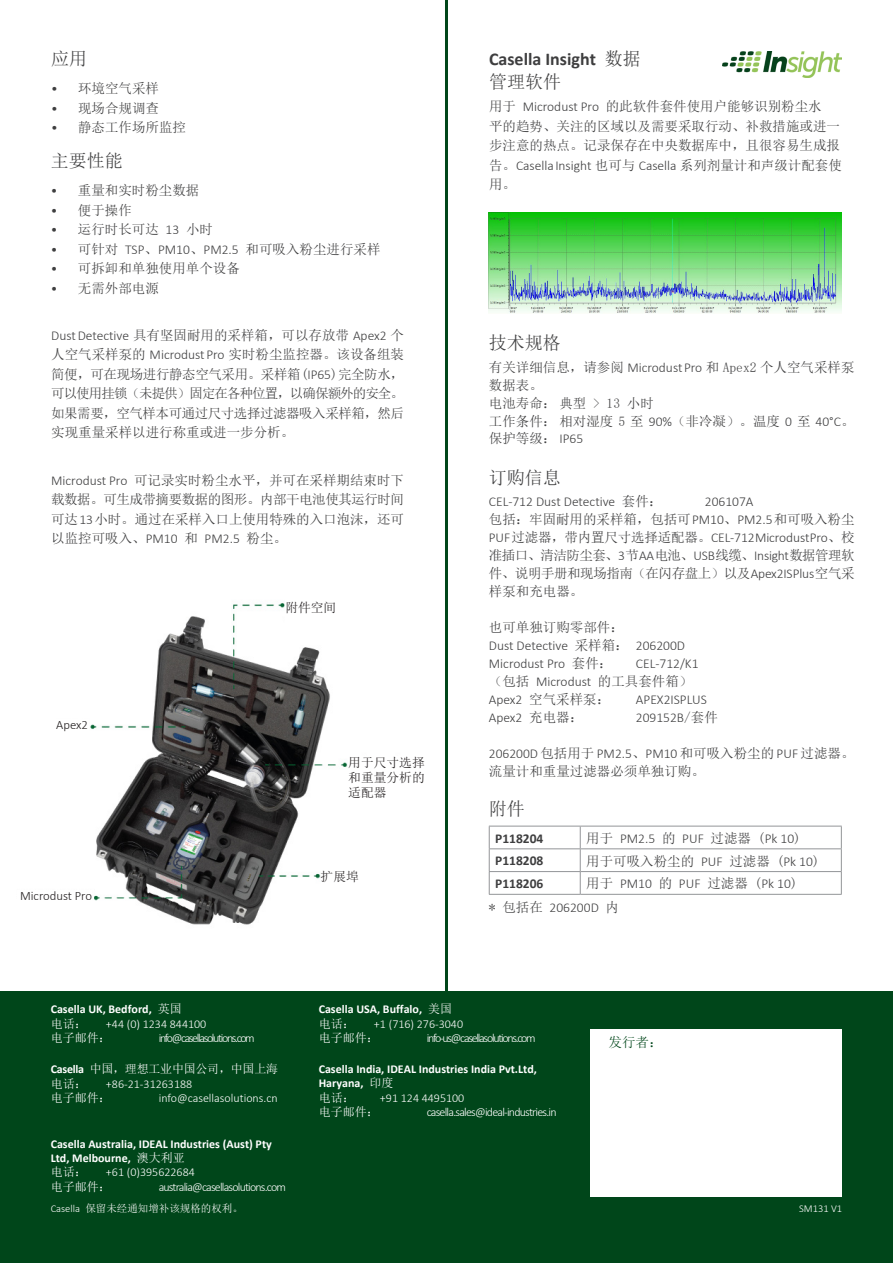
<style>
.page{position:relative;width:893px;height:1263px;background:#fff}
.page>*{position:absolute;margin:0;border:0;box-sizing:border-box;transform-origin:0 0}
.t1{font:18px "Sim Sun";color:#3e3e3f}
.t2{font:700 18px "Calibri";color:#3e3e3f}
.t3{font:13.5px/19.5px "Sim Sun";color:#3e3e3f;text-align:justify}
.t4{font:300 13.5px/18px "Calibri";color:#3e3e3f}
.t5{font:700 13.5px "Calibri";color:#3e3e3f}
.t6{font:13.5px "Sim Sun";color:#00461a}
.t7{font:12.75px/15.3px "Sim Sun";color:#231f20;text-align:justify}
.t8{font:300 12.75px "Calibri";color:#231f20}
.t9{font:700 12px/14.4px "Calibri";color:#fff}
.t10{font:300 12px "Calibri";color:#fff}
.t11{font:300 12px "Calibri";letter-spacing:-.065em;color:#fff}
.t12{font:12px "Sim Sun";color:#fff}
.t13{font:300 12px "Calibri";letter-spacing:-.105em;color:#fff}
.t14{font:12px/14.4px "Sim Sun";letter-spacing:-.02em;color:#fff}
.t15{font:300 12px "Calibri";letter-spacing:-.11em;color:#fff}
.t16{font:10.5px "Sim Sun";color:#fff}
.t17{font:300 10.5px "Calibri";color:#fff}
.s1{font-family:"Calibri";font-weight:300}
.s2{font-family:"Sim Sun";font-weight:400}
.s3{font-family:"Calibri";font-weight:700}
</style>
<div class="page">
<img style="left:90px;top:603px;width:258px;height:322px">
<hr style="left:445px;top:0;width:3px;height:1004px;background:#00461a">
<div style="left:0;top:992px;width:893px;height:271px;background:#00461a"></div>
<div style="left:591px;top:1029px;width:251px;height:168px;background:#fff"></div>
<hr style="left:489px;top:826px;width:91px;height:1px;background:#939598">
<hr style="left:580px;top:826px;width:262px;height:1px;background:#939598">
<hr style="left:489px;top:848px;width:91px;height:1px;background:#939598">
<hr style="left:580px;top:848px;width:262px;height:1px;background:#939598">
<hr style="left:489px;top:871px;width:91px;height:1px;background:#939598">
<svg style="left:489px;top:826px;width:1px;height:68px"></svg>
<hr style="left:580px;top:871px;width:262px;height:1px;background:#939598">
<svg style="left:580px;top:826px;width:1px;height:68px"></svg>
<svg style="left:841px;top:826px;width:1px;height:68px"></svg>
<hr style="left:489px;top:894px;width:91px;height:1px;background:#939598">
<hr style="left:580px;top:894px;width:262px;height:1px;background:#939598">
<img style="left:489px;top:212px;width:353px;height:102px">
<img style="left:723px;top:51px;width:119px;height:26px">
<div style="left:285px;top:591px;width:66px;height:32px;background:#fff"></div>
<div style="left:321px;top:862px;width:111px;height:28px;background:#fff"></div>
<div style="left:18px;top:890px;width:74px;height:28px;background:#fff"></div>
<h1 class="t1" style="left:51px;top:50px;width:37px">应用</h1>
<p class="t3" style="left:51px;top:79px;width:109px"><span class="s1">•</span> 环境空气采样</p>
<p class="t3" style="left:51px;top:98px;width:109px"><span class="s1">•</span> 现场合规调查</p>
<p class="t3" style="left:51px;top:118px;width:136px"><span class="s1">•</span> 静态工作场所监控</p>
<h1 class="t1" style="left:51px;top:152px;width:73px">主要性能</h1>
<p class="t3" style="left:51px;top:181px;width:150px"><span class="s1">•</span> 重量和实时粉尘数据</p>
<p class="t3" style="left:51px;top:200px;width:82px"><span class="s1">•</span> 便于操作</p>
<p class="t3" style="left:51px;top:220px;width:164px"><span class="s1">•</span> 运行时长可达 <span class="s1">13</span> 小时</p>
<p class="t3" style="left:51px;top:239px;width:331px"><span class="s1">•</span> 可针对 <span class="s1">TSP</span>、<span class="s1">PM10</span>、<span class="s1">PM2.5</span> 和可吸入粉尘进行采样</p>
<p class="t3" style="left:51px;top:259px;width:190px"><span class="s1">•</span> 可拆卸和单独使用单个设备</p>
<p class="t3" style="left:51px;top:278px;width:109px"><span class="s1">•</span> 无需外部电源</p>
<p class="t4" style="left:51px;top:326px;width:354px">Dust Detective <span class="s2">具有坚固耐用的采样箱，可以存放带</span> Apex2 <span class="s2">个</span></p>
<p class="t3" style="left:51px;top:345px;width:354px">人空气采样泵的 <span class="s1">Microdust Pro</span> 实时粉尘监控器。该设备组装简便，可在现场进行静态空气采用。采样箱 (<span class="s1">IP65</span>) 完全防水，可以使用挂锁（未提供）固定在各种位置，以确保额外的安全。如果需要，空气样本可通过尺寸选择过滤器吸入采样箱，然后实现重量采样以进行称重或进一步分析。</p>
<p class="t3" style="left:51px;top:470px;width:354px"><span class="s1">Microdust Pro</span> 可记录实时粉尘水平，并可在采样期结束时下载数据。可生成带摘要数据的图形。内部干电池使其运行时间可达 <span class="s1">13</span> 小时。通过在采样入口上使用特殊的入口泡沫，还可以监控可吸入、<span class="s1">PM10</span> 和 <span class="s1">PM2.5</span> 粉尘。</p>
<p class="t8" style="left:56px;top:717px;width:33px">Apex2</p>
<p class="t8" style="left:20px;top:888px;width:74px">Microdust Pro</p>
<p class="t7" style="left:285px;top:600px;width:52px">附件空间</p>
<p class="t7" style="left:348px;top:755px;width:78px">用于尺寸选择和重量分析的适配器</p>
<p class="t7" style="left:321px;top:869px;width:40px">扩展埠</p>
<h1 class="t2" style="left:489px;top:47px;width:153px">Casella Insight <span class="s2">数据</span></h1>
<h1 class="t1" style="left:489px;top:72px;width:73px">管理软件</h1>
<p class="t3" style="left:489px;top:97px;width:352px;text-align:left">用于 <span class="s1">Microdust Pro</span> 的此软件套件使用户能够识别粉尘水<br>平的趋势、关注的区域以及需要采取行动、补救措施或进一步注意的热点。记录保存在中央数据库中，且很容易生成报</p>
<p class="t4" style="left:489px;top:156px;width:354px"><span class="s2">告。</span>Casella Insight <span class="s2">也可与</span> Casella <span class="s2">系列剂量计和声级计配套使</span></p>
<p class="t3" style="left:489px;top:175px;width:28px">用。</p>
<h1 class="t1" style="left:489px;top:334px;width:73px">技术规格</h1>
<p class="t3" style="left:489px;top:358px;width:367px;line-height:18px;text-align:left">有关详细信息，请参阅 <span class="s1">Microdust Pro</span> 和 Apex2 个人空气采样泵数据表。<br>电池寿命：典型 &gt; 13 小时<br>工作条件：相对湿度 5 至 <span class="s1">90%</span>（非冷凝）。温度 <span class="s1">0</span> 至 <span class="s1">40°C</span>。保护等级： <span class="s1">IP65</span></p>
<h1 class="t1" style="left:489px;top:468px;width:73px">订购信息</h1>
<p class="t4" style="left:489px;top:492px;width:175px">CEL-712 Dust Detective <span class="s2">套件：</span></p>
<p class="t4" style="left:705px;top:492px;width:50px">206107A</p>
<p class="t3" style="left:489px;top:509px;width:367px">包括：牢固耐用的采样箱，包括可 <span class="s1">PM10</span>、<span class="s1">PM2.5</span> 和可吸入粉尘</p>
<p class="t4" style="left:489px;top:528px;width:367px">PUF <span class="s2">过滤器，带内置尺寸选择适配器。</span>CEL-712 Microdust Pro<span class="s2">、校</span></p>
<p class="t3" style="left:489px;top:546px;width:367px;line-height:18px">准插口、清洁防尘套、<span class="s1">3</span> 节 <span class="s1">AA</span> 电池、<span class="s1">USB</span> 线缆、<span class="s1">Insight</span> 数据管理软件、说明手册和现场指南（在闪存盘上）以及 <span class="s1">Apex2IS Plus</span> 空气采样泵和充电器。</p>
<p class="t3" style="left:489px;top:617px;width:136px">也可单独订购零部件：</p>
<p class="t4" style="left:489px;top:636px;width:198px">Dust Detective <span class="s2">采样箱：</span> 206200D<br>Microdust Pro <span class="s2">套件：</span></p>
<p class="t4" style="left:636px;top:654px;width:64px">CEL-712/K1</p>
<p class="t3" style="left:489px;top:672px;width:205px;line-height:18px">（包括 <span class="s1">Microdust</span> 的工具套件箱）<br><span class="s1">Apex2</span> 空气采样泵：</p>
<p class="t4" style="left:636px;top:690px;width:73px">APEX2ISPLUS</p>
<p class="t4" style="left:489px;top:708px;width:96px">Apex2 <span class="s2">充电器：</span></p>
<p class="t4" style="left:636px;top:708px;width:84px">209152B<span class="s2">/套件</span></p>
<p class="t4" style="left:489px;top:744px;width:367px">206200D <span class="s2">包括用于</span> PM2.5<span class="s2">、</span>PM10 <span class="s2">和可吸入粉尘的</span> PUF <span class="s2">过滤器。</span></p>
<p class="t3" style="left:489px;top:761px;width:217px">流量计和重量过滤器必须单独订购。</p>
<h1 class="t1" style="left:489px;top:800px;width:37px">附件</h1>
<p class="t5" style="left:495px;top:828px;width:50px">P118204</p>
<p class="t4" style="left:586px;top:829px;width:216px"><span class="s2">用于</span> PM2.5 <span class="s2">的</span> PUF <span class="s2">过滤器 (</span>Pk 10<span class="s2">)</span></p>
<p class="t5" style="left:495px;top:851px;width:50px">P118208</p>
<p class="t3" style="left:586px;top:851px;width:235px">用于可吸入粉尘的 <span class="s1">PUF</span> 过滤器 (<span class="s1">Pk 10</span>)</p>
<p class="t5" style="left:495px;top:874px;width:50px">P118206</p>
<p class="t4" style="left:489px;top:871px;width:310px;line-height:24.2px;text-indent:97px"><span class="s2">用于</span> PM10 <span class="s2">的</span> PUF <span class="s2">过滤器 (</span>Pk 10<span class="s2">) * 包括在</span> 206200D <span class="s2">内</span></p>
<p class="t9" style="left:51px;top:1002px;width:133px">Casella UK, Bedford, <span class="s2">英国</span></p>
<p class="t12" style="left:51px;top:1017px;width:37px">电话：</p>
<p class="t10" style="left:106px;top:1016px;width:102px">+44 (0) 1234 844100</p>
<p class="t12" style="left:51px;top:1032px;width:61px">电子邮件：</p>
<p class="t15" style="left:159px;top:1031px;width:98px">info@casellasolutions.com</p>
<p class="t14" style="left:51px;top:1062px;width:229px"><span class="s3">Casella</span> 中国，理想工业中国公司，中国上海电话：</p>
<p class="t10" style="left:106px;top:1076px;width:88px">+86-21-31263188</p>
<p class="t12" style="left:51px;top:1092px;width:61px">电子邮件：</p>
<p class="t10" style="left:159px;top:1091px;width:121px">info@casellasolutions.cn</p>
<p class="t9" style="left:51px;top:1136px;width:223px">Casella Australia, IDEAL Industries (Aust) Pty<br>Ltd, Melbourne, <span class="s2">澳大利亚</span></p>
<p class="t12" style="left:51px;top:1166px;width:37px">电话：</p>
<p class="t10" style="left:106px;top:1165px;width:90px">+61 (0)395622684</p>
<p class="t12" style="left:51px;top:1180px;width:61px">电子邮件：</p>
<p class="t11" style="left:159px;top:1179px;width:129px">australia@casellasolutions.com</p>
<p class="t9" style="left:319px;top:1002px;width:135px">Casella USA, Buffalo, <span class="s2">美国</span></p>
<p class="t12" style="left:319px;top:1017px;width:37px">电话：</p>
<p class="t10" style="left:374px;top:1016px;width:91px">+1 (716) 276-3040</p>
<p class="t12" style="left:319px;top:1032px;width:61px">电子邮件：</p>
<p class="t13" style="left:427px;top:1031px;width:111px">info-us@casellasolutions.com</p>
<p class="t9" style="left:319px;top:1061px;width:220px">Casella India, IDEAL Industries India Pvt.Ltd,<br>Haryana, <span class="s2">印度</span></p>
<p class="t12" style="left:319px;top:1091px;width:37px">电话：</p>
<p class="t10" style="left:380px;top:1090px;width:86px">+91 124 4495100</p>
<p class="t12" style="left:319px;top:1106px;width:61px">电子邮件：</p>
<p class="t11" style="left:427px;top:1105px;width:131px">casella.sales@ideal-industries.in</p>
<p class="t6" style="left:608px;top:1035px;width:55px">发行者：</p>
<p class="t16" style="left:51px;top:1203px;width:194px"><span class="s1">Casella</span> 保留未经通知增补该规格的权利。</p>
<p class="t17" style="left:799px;top:1202px;width:45px">SM131 V1</p>
</div>
